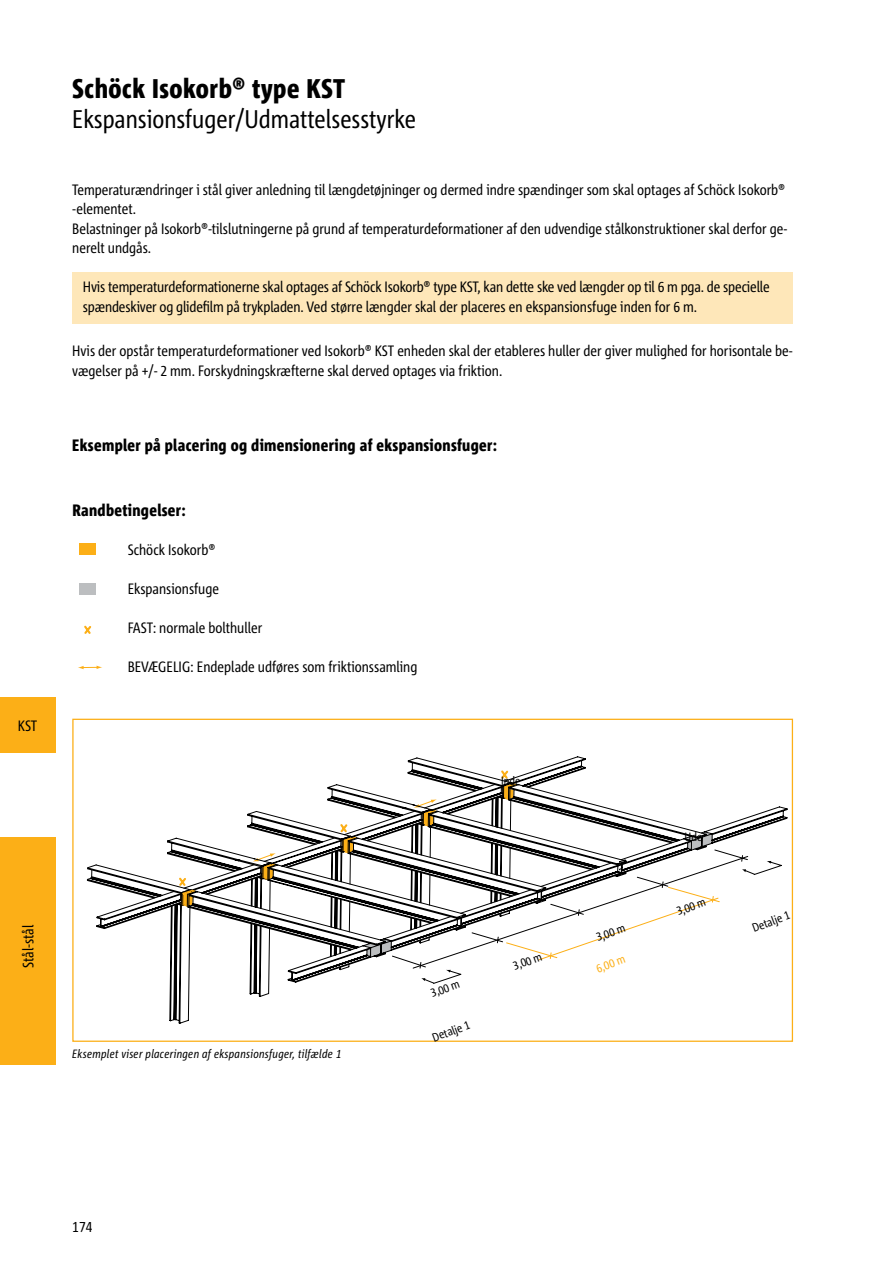
<style>
.page{position:relative;width:893px;height:1263px;background:#fff}
.page>*{position:absolute;margin:0;border:0;box-sizing:border-box;transform-origin:0 0}
.t1{font:800 27px "Corpid E1 s Cd";letter-spacing:.02em;color:#000}
.t2{font:25.5px "Corpid E1 s Cd";color:#000}
.t3{font:800 16.5px "Corpid E1 s Cd";letter-spacing:.02em;color:#000}
.t4{font:15px/19.5px "Corpid E1 s Cd";color:#000}
.t5{font:italic 12px "Corpid E1 s Cd";letter-spacing:.02em;color:#000}
.t6{font:12px "Corpid E1 s Cd";color:#000}
.t7{font:12px "Corpid E1 s Cd";color:#fcaf17}
</style>
<div class="page">
<div style="left:72px;top:272px;width:721px;height:51px;background:#fee7b9"></div>
<svg style="left:78px;top:665px;width:24px;height:5px"></svg>
<div style="left:79px;top:543px;width:16px;height:12px;background:#fcaf17"></div>
<div style="left:79px;top:583px;width:16px;height:12px;background:#bcbec0"></div>
<svg style="left:84px;top:626px;width:8px;height:8px"></svg>
<svg style="left:407px;top:756px;width:179px;height:27px"></svg>
<svg style="left:87px;top:866px;width:183px;height:158px"></svg>
<svg style="left:89px;top:783px;width:693px;height:201px"></svg>
<div style="left:0;top:837px;width:55px;height:227px;background:#fcaf17"></div>
<div style="left:0;top:697px;width:55px;height:56px;background:#fcaf17"></div>
<p class="t4" style="left:18px;top:715px;width:21px">KST</p>
<p class="t4" style="left:18px;top:968px;width:45px;rotate:-90deg">Stål-stål</p>
<h1 class="t1" style="left:72px;top:71px;width:274px">Schöck Isokorb® type KST</h1>
<h2 class="t2" style="left:72px;top:103px;width:345px">Ekspansionsfuger/Udmattelsesstyrke</h2>
<p class="t4" style="left:72px;top:179px;width:716px">Temperaturændringer i stål giver anledning til længdetøjninger og dermed indre spændinger som skal optages af Schöck Isokorb® -elementet.<br>Belastninger på Isokorb®-tilslutningerne på grund af temperaturdeformationer af den udvendige stålkonstruktioner skal derfor ge&shy;nerelt undgås.</p>
<p class="t4" style="left:83px;top:277px;width:688px">Hvis temperaturdeformationerne skal optages af Schöck Isokorb® type KST, kan dette ske ved længder op til 6 m pga. de specielle spændeskiver og glidefilm på trykpladen. Ved større længder skal der placeres en ekspansionsfuge inden for 6 m.</p>
<p class="t4" style="left:72px;top:341px;width:722px">Hvis der opstår temperaturdeformationer ved Isokorb® KST enheden skal der etableres huller der giver mulighed for horisontale be&shy;vægelser på +/- 2 mm. Forskydningskræfterne skal derved optages via friktion.</p>
<p class="t3" style="left:72px;top:435px;width:426px">Eksempler på placering og dimensionering af ekspansionsfuger:</p>
<p class="t3" style="left:72px;top:499px;width:115px">Randbetingelser:</p>
<p class="t4" style="left:128px;top:539px;width:89px">Schöck Isokorb®</p>
<p class="t4" style="left:128px;top:578px;width:93px">Ekspansionsfuge</p>
<p class="t4" style="left:128px;top:617px;width:136px">FAST: normale bolthuller</p>
<p class="t4" style="left:128px;top:656px;width:291px">BEVÆGELIG: Endeplade udføres som friktionssamling</p>
<p class="t6" style="left:501px;top:774px;width:21px">Inde</p>
<p class="t5" style="left:72px;top:1046px;width:271px">Eksemplet viser placeringen af ekspansionsfuger, tilfælde 1</p>
<p class="t6" style="left:429px;top:986px;width:31px;rotate:-20deg">3,00 m</p>
<p class="t6" style="left:430px;top:1031px;width:41px;rotate:-20deg">Detalje 1</p>
<p class="t6" style="left:511px;top:959px;width:31px;rotate:-20deg">3,00 m</p>
<p class="t6" style="left:594px;top:930px;width:31px;rotate:-20deg">3,00 m</p>
<p class="t7" style="left:594px;top:962px;width:31px;rotate:-20deg">6,00 m</p>
<p class="t6" style="left:685px;top:829px;width:19px">Ude</p>
<p class="t6" style="left:674px;top:904px;width:31px;rotate:-20deg">3,00 m</p>
<p class="t6" style="left:750px;top:921px;width:41px;rotate:-20deg">Detalje 1</p>
<p class="t4" style="left:72px;top:1217px;width:22px">174</p>
</div>
